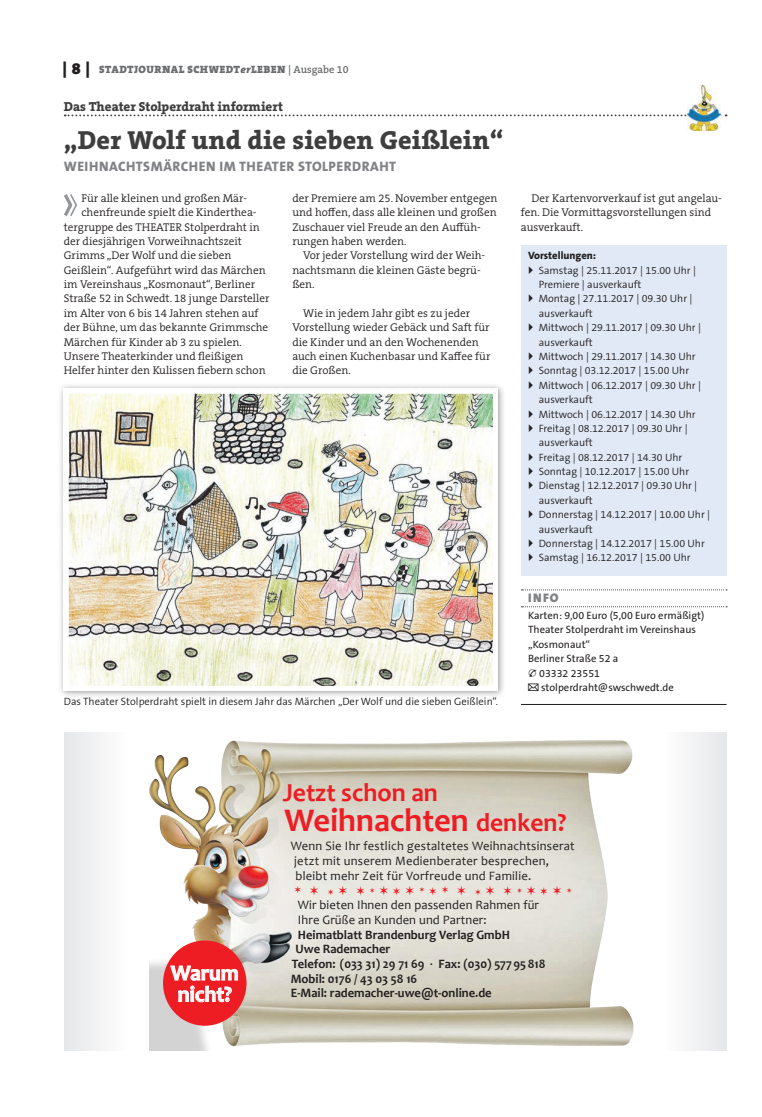
<style>
.page{position:relative;width:762px;height:1117px;background:#fff}
.page>*{position:absolute;margin:0;border:0;box-sizing:border-box;transform-origin:0 0}
.t1{font:700 33.25px "Candara";color:#ee1d23}
.t2{font:800 26.25px "The Serif B W8";letter-spacing:.01em;color:#3e3e3f}
.t3{font:700 26.12px "Candara";color:#ee1d23}
.t4{font:700 22px/21.4px "Candara";color:#fff;text-align:center}
.t5{font:800 13.75px "The Sans B W8";letter-spacing:.035em;color:#808285}
.t6{font:800 13.12px "The Serif B W8";color:#3e3e3f}
.t7{font:12.88px/14.6px "Candara";letter-spacing:.02em;color:#231f20}
.t8{font:700 12.88px "Candara";color:#231f20}
.t9{font:900 12.5px "The Sans B W9";color:#808285}
.t10{font:300 11.25px/14.4px "The Serif B W4";color:#231f20}
.t11{font:300 10.62px/14.4px "The Sans B W4";color:#231f20}
.t12{font:10.62px "The Sans B W5 Plain";color:#231f20}
.t13{font:900 10.62px "The Serif B W9";letter-spacing:.045em;color:#6c6d70}
.t14{font:800 10.62px "The Sans B W8";color:#231f20}
.t15{font:9.75px "Zapf Dingbats";color:#ee1d23}
.s1{font-size:16.25px;color:#231f20}
.s2{font-style:italic}
.s3{font-family:"The Serif B W6";font-weight:600}
.s4{font-size:26.12px}
.s5{font-family:"Kabel";font-weight:800}
</style>
<div class="page">
<svg style="left:65px;top:114px;width:661px;height:2px"></svg>
<img style="left:687px;top:86px;width:33px;height:45px">
<svg style="left:521px;top:589px;width:206px;height:1px"></svg>
<svg style="left:521px;top:606px;width:206px;height:1px"></svg>
<hr style="left:521px;top:703px;width:205px;height:1px;background:#231f20">
<svg style="left:64px;top:194px;width:13px;height:22px"></svg>
<div style="left:58px;top:383px;width:448px;height:315px;background:#231f20;opacity:.45"></div>
<img style="left:70px;top:394px;width:422px;height:290px">
<div style="left:64px;top:388px;width:434px;height:302px;border:5px solid #fff"></div>
<div style="left:521px;top:245px;width:205px;height:330px;background:#e0e9f5"></div>
<img style="left:149px;top:740px;width:484px;height:307px">
<div style="left:163px;top:940px;width:83px;height:85px;background:#ee1d23;border-radius:50%"></div>
<svg style="left:170px;top:965px;width:68px;height:37px"></svg>
<div style="left:64px;top:731px;width:64px;height:319px;background:#f2f2f3"></div>
<div style="left:663px;top:731px;width:63px;height:319px;background:#f2f3f4"></div>
<p class="t13" style="left:63px;top:63px;width:287px"><span class="s1">| 8 |</span> STADTJOURNAL SCHWEDT<span class="s2">er</span>LEBEN <span class="s3">| Ausgabe 10</span></p>
<p class="t6" style="left:64px;top:98px;width:221px">Das Theater Stolperdraht informiert</p>
<h2 class="t2" style="left:64px;top:123px;width:441px">„Der Wolf und die sieben Geißlein“</h2>
<p class="t5" style="left:64px;top:157px;width:334px">WEIHNACHTSMÄRCHEN IM THEATER STOLPERDRAHT</p>
<p class="t10" style="left:82px;top:191px;width:167px">Für alle kleinen und großen Mär-</p>
<p class="t10" style="left:82px;top:205px;width:177px">chenfreunde spielt die Kinderthea-</p>
<p class="t10" style="left:64px;top:219px;width:198px">tergruppe des THEATER Stolperdraht in</p>
<p class="t10" style="left:64px;top:234px;width:180px">der diesjährigen Vorweihnachtszeit</p>
<p class="t10" style="left:64px;top:248px;width:169px">Grimms „Der Wolf und die sieben</p>
<p class="t10" style="left:64px;top:263px;width:203px">Geißlein“. Aufgeführt wird das Märchen</p>
<p class="t10" style="left:64px;top:277px;width:193px">im Vereinshaus „Kosmonaut“, Berliner</p>
<p class="t10" style="left:64px;top:291px;width:207px">Straße 52 in Schwedt. 18 junge Darsteller</p>
<p class="t10" style="left:64px;top:306px;width:196px">im Alter von 6 bis 14 Jahren stehen auf</p>
<p class="t10" style="left:64px;top:320px;width:206px">der Bühne, um das bekannte Grimmsche</p>
<p class="t10" style="left:64px;top:334px;width:179px">Märchen für Kinder ab 3 zu spielen.</p>
<p class="t10" style="left:64px;top:349px;width:181px">Unsere Theaterkinder und fleißigen</p>
<p class="t10" style="left:64px;top:363px;width:203px">Helfer hinter den Kulissen fiebern schon</p>
<p class="t10" style="left:292px;top:191px;width:206px">der Premiere am 25. November entgegen und hoffen, dass alle kleinen und großen Zuschauer viel Freude an den Auffüh&shy;rungen haben werden.</p>
<p class="t10" style="left:292px;top:248px;width:194px;text-indent:11px">Vor jeder Vorstellung wird der Weih&shy;nachtsmann die kleinen Gäste begrü&shy;ßen.</p>
<p class="t10" style="left:292px;top:306px;width:199px;text-indent:11px">Wie in jedem Jahr gibt es zu jeder<br>Vorstellung wieder Gebäck und Saft für die Kinder und an den Wochenenden auch einen Kuchenbasar und Kaffee für die Großen.</p>
<p class="t11" style="left:64px;top:694px;width:436px">Das Theater Stolperdraht spielt in diesem Jahr das Märchen „Der Wolf und die sieben Geißlein“.</p>
<p class="t10" style="left:521px;top:191px;width:202px;text-indent:11px">Der Kartenvorverkauf ist gut angelau&shy;fen. Die Vormittagsvorstellungen sind ausverkauft.</p>
<p class="t14" style="left:528px;top:249px;width:70px">Vorstellungen:</p>
<p class="t11" style="left:539px;top:263px;width:173px">Samstag | 25.11.2017 | 15.00 Uhr |<br>Premiere | ausverkauft<br>Montag | 27.11.2017 | 09.30 Uhr | ausverkauft<br>Mittwoch | 29.11.2017 | 09.30 Uhr | ausverkauft<br>Mittwoch | 29.11.2017 | 14.30 Uhr<br>Sonntag | 03.12.2017 | 15.00 Uhr<br>Mittwoch | 06.12.2017 | 09.30 Uhr | ausverkauft<br>Mittwoch | 06.12.2017 | 14.30 Uhr<br>Freitag | 08.12.2017 | 09.30 Uhr | ausverkauft<br>Freitag | 08.12.2017 | 14.30 Uhr<br>Sonntag | 10.12.2017 | 15.00 Uhr<br>Dienstag | 12.12.2017 | 09.30 Uhr | ausverkauft<br>Donnerstag | 14.12.2017 | 10.00 Uhr | ausverkauft<br>Donnerstag | 14.12.2017 | 15.00 Uhr<br>Samstag | 16.12.2017 | 15.00 Uhr</p>
<p class="t9" style="left:528px;top:589px;width:32px">INFO</p>
<p class="t12" style="left:528px;top:608px;width:178px">Karten: 9,00 Euro (5,00 Euro ermäßigt)</p>
<p class="t12" style="left:528px;top:622px;width:169px">Theater Stolperdraht im Vereinshaus</p>
<p class="t12" style="left:528px;top:637px;width:64px">„Kosmonaut“</p>
<p class="t12" style="left:528px;top:651px;width:92px">Berliner Straße 52 a</p>
<p class="t12" style="left:539px;top:666px;width:62px">03332 23551</p>
<p class="t12" style="left:541px;top:680px;width:134px">stolperdraht@swschwedt.de</p>
<h3 class="t4" style="left:171px;top:961px;width:69px">Warum nicht?</h3>
<h3 class="t3" style="left:283px;top:776px;width:157px">Jetzt schon an</h3>
<h1 class="t1" style="left:284px;top:800px;width:284px">Weihnachten <span class="s4">denken?</span></h1>
<p class="t7" style="left:291px;top:838px;width:285px">Wenn Sie Ihr festlich gestaltetes Weihnachtsinserat jetzt mit unserem Medienberater besprechen, bleibt mehr Zeit für Vorfreude und Familie.</p>
<p class="t15" style="left:294px;top:885px;width:279px">✶ ✶ ✶✶ ✶✶✶✶✶ ✶✶✶ ✶ ✶✶ ✶✶✶✶✶ ✶</p>
<p class="t7" style="left:298px;top:897px;width:243px">Wir bieten Ihnen den passenden Rahmen für<br>Ihre Grüße an Kunden und Partner:</p>
<p class="t8" style="left:298px;top:926px;width:214px">Heimatblatt Brandenburg Verlag GmbH</p>
<p class="t8" style="left:295px;top:941px;width:96px">Uwe Rademacher</p>
<p class="t8" style="left:292px;top:955px;width:255px">Telefon: (033 31) 29 71 69 <span class="s5">·</span> Fax: (030) 577 95 818</p>
<p class="t8" style="left:291px;top:970px;width:128px">Mobil: 0176 / 43 03 58 16</p>
<p class="t8" style="left:291px;top:985px;width:202px">E-Mail: rademacher-uwe@t-online.de</p>
</div>
